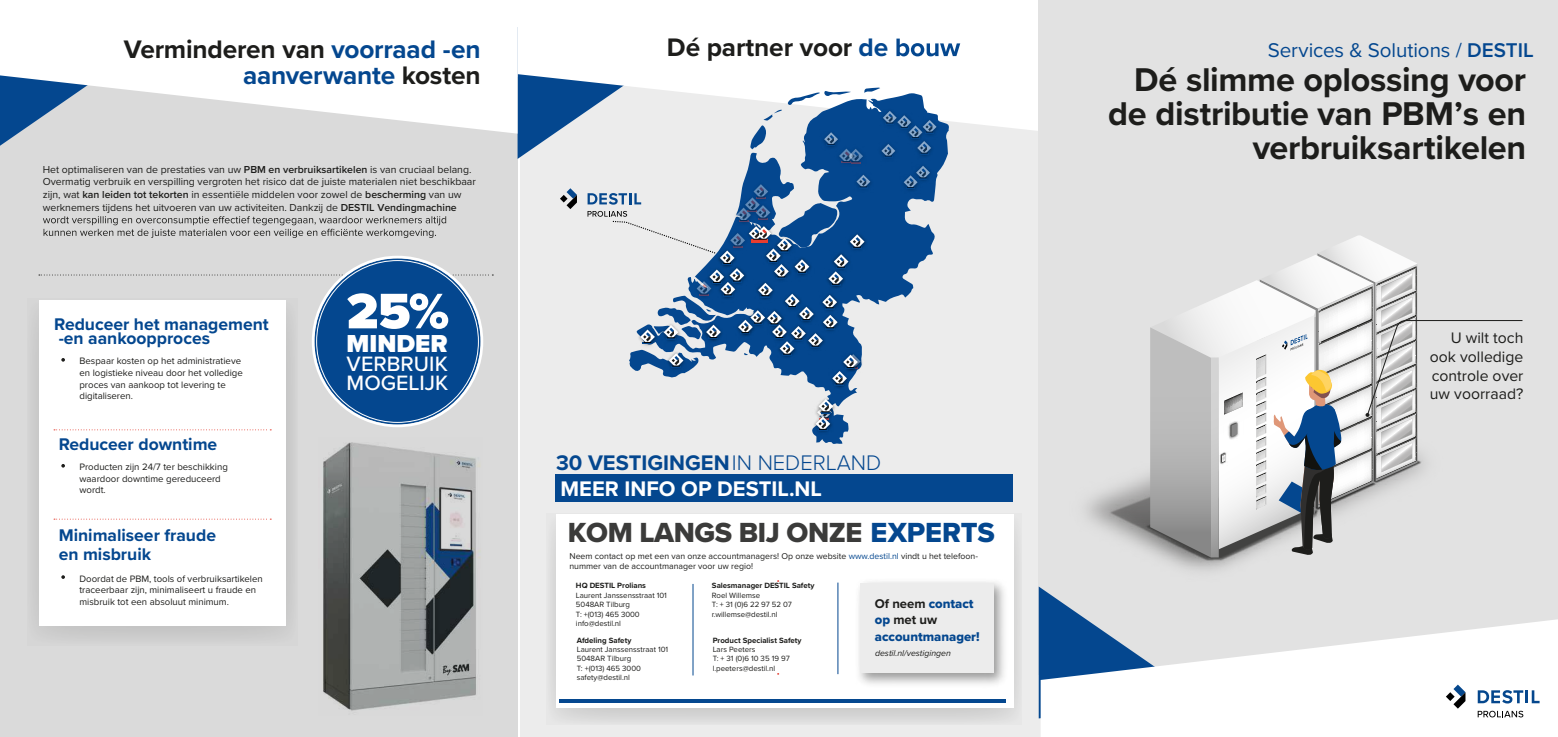
<style>
.page{position:relative;width:1558px;height:737px;background:#fff}
.page>*{position:absolute;margin:0;border:0;box-sizing:border-box;transform-origin:0 0}
.t1{font:900 51.8px "Proxima Nova";color:#fff}
.t2{font:700 34.12px/34.1px "Proxima Nova";letter-spacing:-.01em;color:#1d1d1b;text-align:right}
.t3{font:28.61px "Proxima Nova Extrabld";letter-spacing:-.015em;color:#3b3b3a}
.t4{font:700 26.25px/26.2px "Proxima Nova";letter-spacing:-.01em;color:#04478f;text-align:right}
.t5{font:700 26.25px "Proxima Nova";letter-spacing:-.005em;color:#1d1d1b}
.t6{font:900 25.46px "Proxima Nova";color:#fff}
.t7{font:700 21.88px "Proxima Nova";color:#04478f}
.t8{font:700 21.88px "Proxima Nova";color:#fff}
.t9{font:500 21.53px/18.4px "Proxima Nova";color:#fff}
.t10{font:20.65px "Proxima Nova";letter-spacing:-.005em;color:#04478f}
.t11{font:700 17.5px/14.6px "Proxima Nova";color:#04478f}
.t12{font:15.75px/18.9px "Proxima Nova";color:#1d1d1b;text-align:justify}
.t13{font:13.12px "Proxima Nova Extrabld";letter-spacing:-.005em;color:#04478f}
.t14{font:700 13.12px "Proxima Nova";color:#1d1d1b}
.t15{font:10.5px/12.6px "Proxima Nova";color:#1d1d1b}
.t16{font:9.62px/11.5px "Proxima Nova";color:#1d1d1b}
.t17{font:8.75px/10.5px "Proxima Nova";color:#1d1d1b}
.t18{font:italic 8.75px "Proxima Nova";letter-spacing:-.005em;color:#1d1d1b}
.t19{font:7.88px/9.5px "Proxima Nova";letter-spacing:-.005em;color:#1d1d1b}
.t20{font:700 7.88px "Proxima Nova";letter-spacing:-.005em;color:#1d1d1b}
.s1{color:#1d1d1b}
.s2{color:#04478f}
.s3{font-weight:600}
.s4{font-weight:300}
.s5{font-family:"Proxima Nova";font-weight:700;color:#1d1d1b}
.s6{font-family:"Proxima Nova Extrabld";font-weight:400;color:#04478f}
</style>
<div class="page">
<div style="left:0;top:78px;width:518px;height:659px;background:#dadada"></div>
<div style="left:520px;top:42px;width:520px;height:695px;background:#ececec"></div>
<svg style="left:0;top:134px;width:17px;height:12px"></svg>
<div style="left:960px;top:42px;width:78px;height:89px;background:#fff"></div>
<svg style="left:0;top:75px;width:517px;height:59px"></svg>
<div style="left:1038px;top:0;width:520px;height:674px;background:#e2e2e2"></div>
<svg style="left:1038px;top:586px;width:48px;height:132px"></svg>
<svg style="left:1040px;top:619px;width:518px;height:118px"></svg>
<div style="left:546px;top:513px;width:476px;height:212px;background:#d9d9d9"></div>
<div style="left:556px;top:514px;width:458px;height:194px;background:#fff"></div>
<svg style="left:559px;top:699px;width:447px;height:3px"></svg>
<hr style="left:837px;top:582px;width:1px;height:92px;background:#04478f">
<hr style="left:692px;top:584px;width:1px;height:91px;background:#04478f">
<div style="left:27px;top:298px;width:270px;height:347px;background:#cdcdcd"></div>
<div style="left:39px;top:300px;width:246px;height:326px;background:#fff"></div>
<svg style="left:54px;top:429px;width:217px;height:1px"></svg>
<svg style="left:54px;top:518px;width:217px;height:1px"></svg>
<svg style="left:39px;top:274px;width:454px;height:1px"></svg>
<div style="left:314px;top:258px;width:167px;height:166px;background:#04478f;border-radius:50%"></div>
<div style="left:555px;top:474px;width:457px;height:27px;background:#04478f"></div>
<svg style="left:43px;top:216px;width:403px;height:22px"></svg>
<svg style="left:61px;top:358px;width:4px;height:3px"></svg>
<svg style="left:61px;top:464px;width:4px;height:3px"></svg>
<svg style="left:61px;top:575px;width:4px;height:4px"></svg>
<img style="left:1039px;top:586px;width:25px;height:20px">
<img style="left:1064px;top:495px;width:35px;height:111px">
<img style="left:1099px;top:474px;width:149px;height:97px">
<img style="left:960px;top:100px;width:5px;height:31px">
<img style="left:323px;top:442px;width:158px;height:269px">
<img style="left:813px;top:400px;width:36px;height:44px">
<img style="left:812px;top:412px;width:23px;height:22px">
<svg style="left:815px;top:400px;width:18px;height:31px"></svg>
<img style="left:815px;top:385px;width:43px;height:15px">
<svg style="left:517px;top:27px;width:443px;height:358px"></svg>
<svg style="left:1477px;top:710px;width:46px;height:7px"></svg>
<svg style="left:1446px;top:684px;width:19px;height:24px"></svg>
<svg style="left:1477px;top:690px;width:62px;height:13px"></svg>
<svg style="left:1150px;top:235px;width:373px;height:322px"></svg>
<img style="left:858px;top:581px;width:146px;height:103px">
<div style="left:860px;top:583px;width:133px;height:90px;background:#ececec"></div>
<h3 class="t4" style="left:124px;top:36px;width:358px"><span class="s1">Verminderen van</span> voorraad -en aanverwante <span class="s1">kosten</span></h3>
<h3 class="t5" style="left:667px;top:28px;width:223px">Dé partner voor <span class="s2">de</span></h3>
<p class="t15" style="left:43px;top:162px;width:435px">Het optimaliseren van de prestaties van uw <span class="s3">PBM en verbruiksartikelen</span> is van cruciaal belang.<br>Overmatig verbruik en verspilling vergroten het risico dat de juiste materialen niet beschikbaar zijn, wat <span class="s3">kan leiden tot tekorten</span> in essentiële middelen voor zowel de <span class="s3">bescherming</span> van uw werknemers tijdens het uitvoeren van uw activiteiten. Dankzij de <span class="s3">DESTIL Vendingmachine</span></p>
<h3 class="t11" style="left:54px;top:316px;width:216px">Reduceer het management -en aankoopproces</h3>
<p class="t16" style="left:79px;top:355px;width:165px">Bespaar kosten op het administratieve en logistieke niveau door het volledige proces van aankoop tot levering te digitaliseren.</p>
<h3 class="t11" style="left:59px;top:436px;width:160px">Reduceer downtime</h3>
<p class="t16" style="left:79px;top:461px;width:150px">Producten zijn 24/7 ter beschikking waardoor downtime gereduceerd wordt.</p>
<h3 class="t11" style="left:59px;top:526px;width:159px;line-height:18.4px">Minimaliseer fraude en misbruik</h3>
<p class="t16" style="left:79px;top:572px;width:185px">Doordat de PBM, tools of verbruiksartikelen traceerbaar zijn, minimaliseert u fraude en misbruik tot een absoluut minimum.</p>
<h1 class="t1" style="left:347px;top:272px;width:104px">25%</h1>
<h3 class="t6" style="left:347px;top:324px;width:103px">MINDER</h3>
<h3 class="t9" style="left:347px;top:354px;width:103px">VERBRUIK<br>MOGELIJK</h3>
<h3 class="t7" style="left:556px;top:446px;width:327px">30 VESTIGINGEN <span class="s4">IN NEDERLAND</span></h3>
<h3 class="t8" style="left:560px;top:472px;width:263px">MEER INFO OP DESTIL.NL</h3>
<h3 class="t3" style="left:568px;top:511px;width:428px">KOM LANGS BIJ ONZE <span class="s2">EXPERTS</span></h3>
<p class="t17" style="left:569px;top:550px;width:410px">Neem contact op met een van onze accountmanagers! Op onze website <span class="s2">www.destil.nl</span> vindt u het telefoon&shy;nummer van de accountmanager voor uw regio!</p>
<p class="t20" style="left:576px;top:579px;width:72px">HQ DESTIL Prolians</p>
<p class="t19" style="left:576px;top:590px;width:92px">Laurent Janssensstraat 101<br>5048AR Tilburg<br>T: +(013) 465 3000 info@destil.nl</p>
<p class="t20" style="left:577px;top:634px;width:56px">Afdeling Safety</p>
<p class="t19" style="left:577px;top:644px;width:93px">Laurent Janssensstraat 101<br>5048AR Tilburg<br>T: +(013) 465 3000 safety@destil.nl</p>
<p class="t20" style="left:712px;top:579px;width:104px">Salesmanager DESTIL Safety</p>
<p class="t19" style="left:712px;top:590px;width:82px">Roel Willemse<br>T: + 31 (0)6 22 97 52 07 r.willemse@destil.nl</p>
<p class="t13" style="left:875px;top:593px;width:100px"><span class="s5">Of neem</span> contact</p>
<p class="t14" style="left:875px;top:610px;width:64px"><span class="s6">op</span> met uw</p>
<p class="t13" style="left:875px;top:626px;width:106px">accountmanager!</p>
<p class="t18" style="left:875px;top:646px;width:77px">destil.nl/vestigingen</p>
<p class="t20" style="left:713px;top:634px;width:90px">Product Specialist Safety</p>
<p class="t19" style="left:713px;top:644px;width:79px">Lars Peeters<br>T: + 31 (0)6 10 35 19 97 l.peeters@destil.nl</p>
<h3 class="t10" style="left:1267px;top:35px;width:267px">Services &amp; Solutions / <span class="s3">DESTIL</span></h3>
<h2 class="t2" style="left:1108px;top:61px;width:419px">Dé slimme oplossing voor de distributie van PBM’s en verbruiksartikelen</h2>
<h3 class="t12" style="left:1430px;top:327px;width:95px;text-indent:21px">U wilt toch ook volledige controle over uw voorraad?</h3>
</div>
